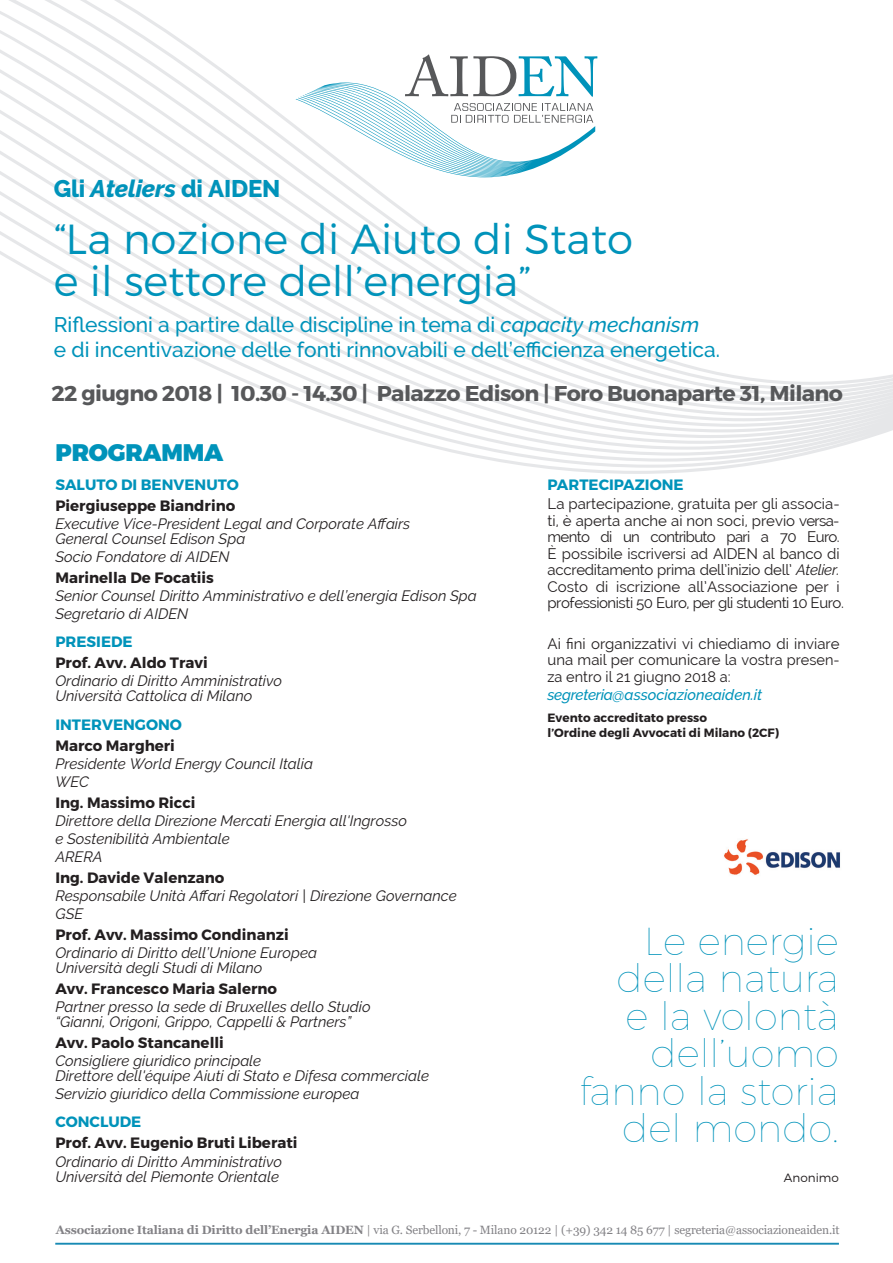
<style>
.page{position:relative;width:893px;height:1263px;background:#fff}
.page>*{position:absolute;margin:0;border:0;box-sizing:border-box;transform-origin:0 0}
.t1{font:300 42px/42px "Montserrat";color:#0093ba}
.t2{font:100 39px/37.5px "Montserrat";color:#0093ba;text-align:right}
.t3{font:800 24px "Raleway";letter-spacing:-.01em;color:#0093ba}
.t4{font:900 24px "Montserrat";letter-spacing:-.01em;color:#0093ba}
.t5{font:700 21.45px "Montserrat";letter-spacing:-.025em;color:#57585a;scale:1.04 1}
.t6{font:500 21px/25.2px "Raleway";color:#0093ba}
.t7{font:italic 15px/15px "Raleway";color:#231f20}
.t8{font:15px/16.5px "Raleway";color:#231f20}
.t9{font:700 15px "Montserrat";color:#231f20}
.t10{font:700 15px "Montserrat";color:#0093ba}
.t11{font:italic 500 15px "Raleway";color:#0093ba}
.t12{font:12px "Georgia";letter-spacing:-.01em;color:#838286}
.t13{font:700 12px/14.4px "Montserrat";color:#231f20}
.t14{font:300 12px "Montserrat";color:#231f20}
.s1{font-style:italic}
.s2{font-weight:700}
</style>
<div class="page">
<hr style="left:55px;top:1243px;width:784px;height:2px;background:#188ab4">
<svg style="left:0;top:0;width:893px;height:474px"></svg>
<svg style="left:296px;top:55px;width:301px;height:122px"></svg>
<img style="left:724px;top:839px;width:116px;height:36px">
<h3 class="t3" style="left:54px;top:175px;width:228px">Gli <span class="s1">Ateliers</span> di AIDEN</h3>
<h1 class="t1" style="left:54px;top:218px;width:581px">“La nozione di Aiuto di Stato e il settore dell’energia”</h1>
<h3 class="t6" style="left:54px;top:312px;width:668px">Riflessioni a partire dalle discipline in tema di <span class="s1">capacity mechanism<br></span>e di incentivazione delle fonti rinnovabili e dell’efficienza energetica.</h3>
<h3 class="t5" style="left:51px;top:380px;width:763px">22 giugno 2018 | 10.30 - 14.30 | Palazzo Edison | Foro Buonaparte 31, Milano</h3>
<h3 class="t4" style="left:55px;top:438px;width:169px">PROGRAMMA</h3>
<p class="t10" style="left:55px;top:475px;width:185px">SALUTO DI BENVENUTO</p>
<p class="t9" style="left:55px;top:496px;width:181px">Piergiuseppe Biandrino</p>
<p class="t7" style="left:55px;top:516px;width:356px">Executive Vice-President Legal and Corporate Affairs<br>General Counsel Edison Spa</p>
<p class="t7" style="left:55px;top:549px;width:176px">Socio Fondatore di AIDEN</p>
<p class="t9" style="left:55px;top:568px;width:160px">Marinella De Focatiis</p>
<p class="t7" style="left:55px;top:587px;width:423px;line-height:18px">Senior Counsel Diritto Amministrativo e dell’energia Edison Spa<br>Segretario di AIDEN</p>
<p class="t10" style="left:55px;top:633px;width:79px">PRESIEDE</p>
<p class="t9" style="left:55px;top:654px;width:154px">Prof. Avv. Aldo Travi</p>
<p class="t7" style="left:55px;top:674px;width:228px">Ordinario di Diritto Amministrativo<br>Università Cattolica di Milano</p>
<p class="t10" style="left:55px;top:715px;width:128px">INTERVENGONO</p>
<p class="t9" style="left:55px;top:736px;width:121px">Marco Margheri</p>
<p class="t7" style="left:55px;top:755px;width:259px;line-height:18px">Presidente World Energy Council Italia<br>WEC</p>
<p class="t9" style="left:55px;top:793px;width:142px">Ing. Massimo Ricci</p>
<p class="t7" style="left:55px;top:812px;width:353px;line-height:18px">Direttore della Direzione Mercati Energia all'Ingrosso e Sostenibilità Ambientale<br>ARERA</p>
<p class="t9" style="left:55px;top:868px;width:171px">Ing. Davide Valenzano</p>
<p class="t7" style="left:55px;top:887px;width:403px;line-height:18px">Responsabile Unità Affari Regolatori | Direzione Governance<br>GSE</p>
<p class="t9" style="left:55px;top:925px;width:235px">Prof. Avv. Massimo Condinanzi</p>
<p class="t7" style="left:55px;top:945px;width:263px">Ordinario di Diritto dell’Unione Europea<br>Università degli Studi di Milano</p>
<p class="t9" style="left:55px;top:979px;width:223px">Avv. Francesco Maria Salerno</p>
<p class="t7" style="left:55px;top:999px;width:317px">Partner presso la sede di Bruxelles dello Studio “Gianni, Origoni, Grippo, Cappelli &amp; Partners”</p>
<p class="t9" style="left:55px;top:1033px;width:170px">Avv. Paolo Stancanelli</p>
<p class="t7" style="left:55px;top:1053px;width:375px">Consigliere giuridico principale<br>Direttore dell'équipe Aiuti di Stato e Difesa commerciale</p>
<p class="t7" style="left:55px;top:1086px;width:306px">Servizio giuridico della Commissione europea</p>
<p class="t10" style="left:55px;top:1113px;width:88px">CONCLUDE</p>
<p class="t9" style="left:55px;top:1134px;width:244px">Prof. Avv. Eugenio Bruti Liberati</p>
<p class="t7" style="left:55px;top:1154px;width:228px">Ordinario di Diritto Amministrativo<br>Università del Piemonte Orientale</p>
<p class="t10" style="left:548px;top:475px;width:138px">PARTECIPAZIONE</p>
<p class="t8" style="left:548px;top:496px;width:298px">La partecipazione, gratuita per gli associa&shy;ti, è aperta anche ai non soci, previo versa&shy;mento di un contributo pari a 70 Euro.<br>È possibile iscriversi ad AIDEN al banco di accreditamento prima dell’inizio dell’ <span class="s1">Atelier.<br></span>Costo di iscrizione all’Associazione per i professionisti 50 Euro, per gli studenti 10 Euro.</p>
<p class="t8" style="left:547px;top:635px;width:294px;text-align:justify">Ai fini organizzativi vi chiediamo di inviare una mail per comunicare la vostra presen&shy;za entro il 21 giugno 2018 a:</p>
<p class="t11" style="left:548px;top:686px;width:216px">segreteria@associazioneaiden.it</p>
<p class="t13" style="left:548px;top:711px;width:233px">Evento accreditato presso<br>l’Ordine degli Avvocati di Milano (2CF)</p>
<h2 class="t2" style="left:580px;top:921px;width:261px">Le energie della natura<br>e la volontà dell’uomo fanno la storia del mondo.</h2>
<p class="t14" style="left:784px;top:1170px;width:56px">Anonimo</p>
<p class="t12" style="left:56px;top:1222px;width:785px"><span class="s2">Associazione Italiana di Diritto dell’Energia AIDEN</span> | via G. Serbelloni, 7 - Milano 20122 | (+39) 342 14 85 677 | segreteria@associazioneaiden.it</p>
</div>
